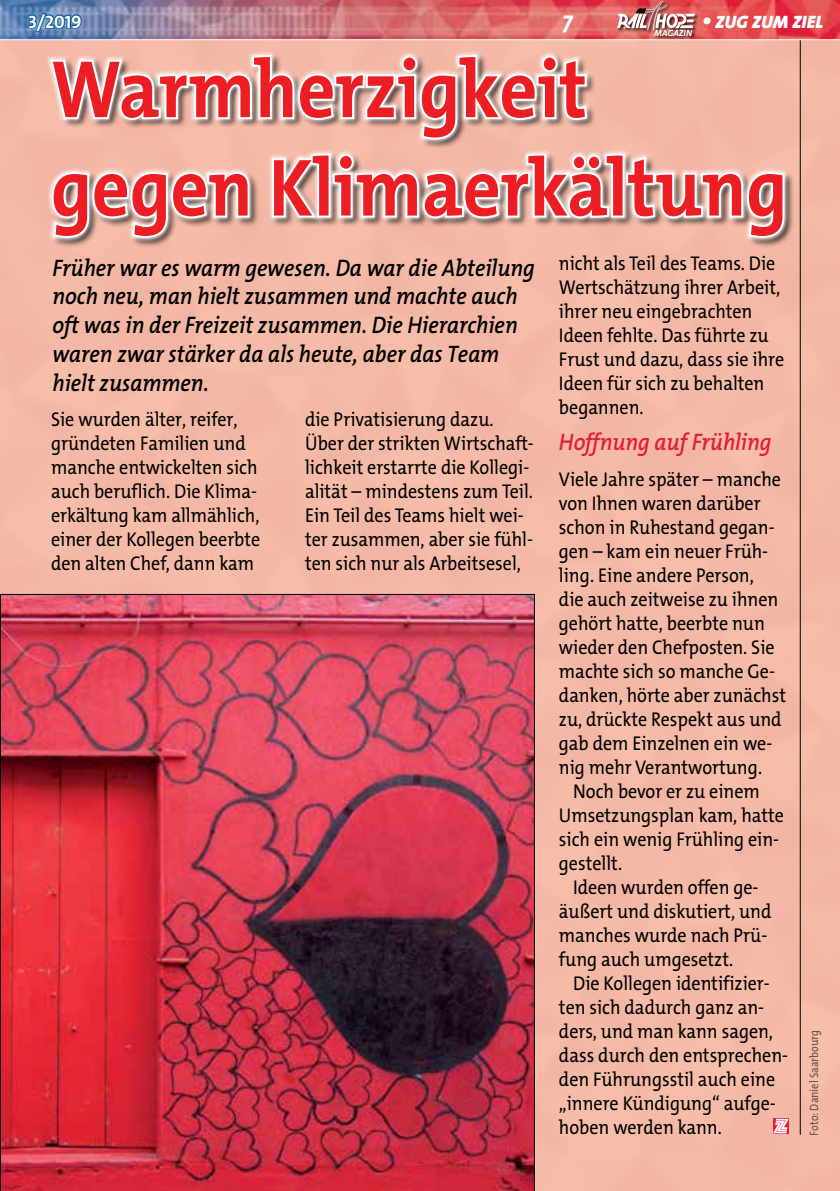
<style>
.page{position:relative;width:840px;height:1191px;background:#fff}
.page>*{position:absolute;margin:0;border:0;box-sizing:border-box;transform-origin:0 0}
.t1{font:700 82px/98.4px "The Mix Os F";color:#ed1d24;scale:.9 1}
.t2{font:italic 600 24px/28.8px "The Mix Os F";color:#000;scale:.9 1}
.t3{font:italic 600 24px "The Mix Os F";color:#e31d3c;scale:.9 1}
.t4{font:italic 700 24px "The Mix Os F";color:#fff}
.t5{font:20px/24px "The Mix Os F";color:#000;scale:.9 1}
.t6{font:italic 900 18px "The Mix";color:#fff}
.t7{font:700 18px "The Mix Os F";color:#fff}
.t8{font:12px "The Mix Os F";color:#000;scale:.87 1}
.t9{font:italic 700 9px "The Mix Os F";color:#fff}
.s1{font-family:"The Mix Os F";font-weight:700;font-size:24px}
</style>
<div class="page">
<div style="left:0;top:40px;width:839px;height:1151px;background:#f4b9a6"></div>
<hr style="left:799px;top:40px;width:1px;height:1094px;background:#000">
<svg style="left:772px;top:1133px;width:16px;height:1px"></svg>
<svg style="left:772px;top:1118px;width:16px;height:15px"></svg>
<div style="left:49px;top:53px;width:745px;height:195px;background:#000;opacity:.75"></div>
<img style="left:0;top:594px;width:534px;height:597px">
<img style="left:0;top:0;width:839px;height:39px">
<img style="left:27px;top:0;width:759px;height:240px">
<p class="t7" style="left:28px;top:10px;width:55px">3/2019</p>
<p class="t4" style="left:562px;top:4px;width:12px">7</p>
<p class="t6" style="left:701px;top:6px;width:122px"><span class="s1">•</span> ZUG ZUM ZIEL</p>
<p class="t9" style="left:653px;top:27px;width:39px">MAGAZIN</p>
<h1 class="t1" style="left:51px;top:41px;width:819px">Warmherzigkeit gegen Klimaerkältung</h1>
<p class="t2" style="left:52px;top:253px;width:537px">Früher war es warm gewesen. Da war die Abteilung noch neu, man hielt zusammen und machte auch oft was in der Freizeit zusammen. Die Hierarchien waren zwar stärker da als heute, aber das Team hielt zusammen.</p>
<p class="t5" style="left:558px;top:251px;width:252px">nicht als Teil des Teams. Die<br>Wertschätzung ihrer Arbeit, ihrer neu eingebrachten<br>Ideen fehlte. Das führte zu<br>Frust und dazu, dass sie ihre<br>Ideen für sich zu behalten begannen.</p>
<p class="t3" style="left:558px;top:426px;width:237px">Hoffnung auf Frühling</p>
<p class="t5" style="left:558px;top:467px;width:253px">Viele Jahre später – manche von Ihnen waren darüber schon in Ruhestand gegan&shy;gen – kam ein neuer Früh&shy;ling. Eine andere Person,<br>die auch zeitweise zu ihnen gehört hatte, beerbte nun wieder den Chefposten. Sie machte sich so manche Ge&shy;danken, hörte aber zunächst zu, drückte Respekt aus und gab dem Einzelnen ein we&shy;nig mehr Verantwortung.</p>
<p class="t5" style="left:558px;top:779px;width:251px;text-indent:14px">Noch bevor er zu einem<br>Umsetzungsplan kam, hatte sich ein wenig Frühling ein&shy;gestellt.</p>
<p class="t5" style="left:558px;top:875px;width:237px;text-indent:14px">Ideen wurden offen ge&shy;äußert und diskutiert, und manches wurde nach Prü&shy;fung auch umgesetzt.</p>
<p class="t5" style="left:558px;top:971px;width:256px;text-indent:14px">Die Kollegen identifizier&shy;ten sich dadurch ganz an&shy;ders, und man kann sagen, dass durch den entsprechen&shy;den Führungsstil auch eine „innere Kündigung“ aufge&shy;hoben werden kann.</p>
<p class="t5" style="left:51px;top:407px;width:234px">Sie wurden älter, reifer, gründeten Familien und manche entwickelten sich auch beruflich. Die Klima&shy;erkältung kam allmählich, einer der Kollegen beerbte den alten Chef, dann kam</p>
<p class="t5" style="left:305px;top:407px;width:255px">die Privatisierung dazu.<br>Über der strikten Wirtschaft&shy;lichkeit erstarrte die Kollegi&shy;alität – mindestens zum Teil.<br>Ein Teil des Teams hielt wei&shy;ter zusammen, aber sie fühl&shy;ten sich nur als Arbeitsesel,</p>
<p class="t8" style="left:806px;top:1135px;width:123px;rotate:-90deg">Foto: Daniel Saarbourg</p>
</div>
